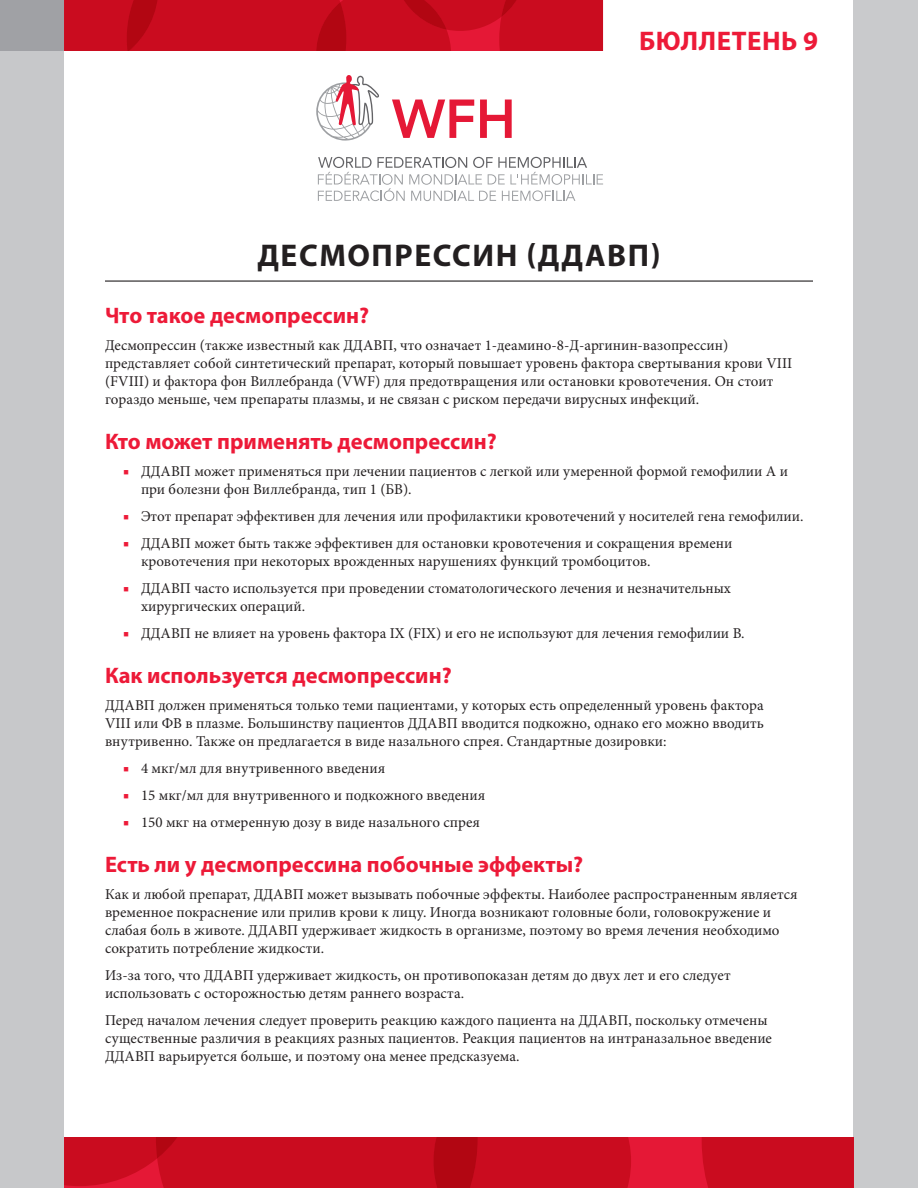
<style>
.page{position:relative;width:918px;height:1188px;background:#fff}
.page>*{position:absolute;margin:0;border:0;box-sizing:border-box;transform-origin:0 0}
.L1{font:700 31.5px "Myriad Pro";letter-spacing:.05em;color:#231f20}
.t1{font:700 27px "Myriad Pro";letter-spacing:.02em;color:#ed1a38}
.L2{font:700 22.5px "Myriad Pro";color:#ed1a38}
.Body{font:15px/18px "Minion Pro";color:#231f20}
.s1{color:#ed1a38}
</style>
<div class="page">
<div style="left:0;top:51px;width:64px;height:1137px;background:#c7c8ca"></div>
<div style="left:854px;top:0;width:64px;height:1188px;background:#c9cacc"></div>
<div style="left:64px;top:1137px;width:790px;height:51px;background:#e51836"></div>
<svg style="left:64px;top:1137px;width:567px;height:51px;background:#c90b1e"></svg>
<div style="left:702px;top:1137px;width:152px;height:51px;background:#ca0c1f"></div>
<div style="left:0;top:0;width:64px;height:51px;background:#a0a1a5"></div>
<svg style="left:64px;top:0;width:539px;height:51px;background:#c80b1e"></svg>
<hr style="left:105px;top:280px;width:708px;height:2px;background:#231f20">
<svg style="left:392px;top:100px;width:82px;height:38px"></svg>
<svg style="left:480px;top:100px;width:32px;height:38px"></svg>
<svg style="left:318px;top:157px;width:285px;height:44px"></svg>
<svg style="left:316px;top:75px;width:63px;height:66px"></svg>
<h2 class="t1" style="left:639px;top:25px;width:181px">БЮЛЛЕТЕНЬ 9</h2>
<p class="L1" style="left:257px;top:237px;width:405px">ДЕСМОПРЕССИН (ДДАВП)</p>
<p class="L2" style="left:105px;top:302px;width:266px">Что такое десмопрессин?</p>
<p class="Body" style="left:105px;top:336px;width:689px">Десмопрессин (также известный как ДДАВП, что означает 1-деамино-8-Д-аргинин-вазопрессин) представляет собой синтетический препарат, который повышает уровень фактора свертывания крови VIII (FVIII) и фактора фон Виллебранда (VWF) для предотвращения или остановки кровотечения. Он стоит гораздо меньше, чем препараты плазмы, и не связан с риском передачи вирусных инфекций.</p>
<p class="L2" style="left:105px;top:428px;width:393px">Кто может применять десмопрессин?</p>
<p class="Body" style="left:141px;top:462px;width:649px;text-indent:-18px"><span class="s1">■</span> ДДАВП может применяться при лечении пациентов с легкой или умеренной формой гемофилии А и при болезни фон Виллебранда, тип 1 (БВ).</p>
<p class="Body" style="left:123px;top:507px;width:682px"><span class="s1">■</span> Этот препарат эффективен для лечения или профилактики кровотечений у носителей гена гемофилии.</p>
<p class="Body" style="left:141px;top:534px;width:593px;text-indent:-18px"><span class="s1">■</span> ДДАВП может быть также эффективен для остановки кровотечения и сокращения времени кровотечения при некоторых врожденных нарушениях функций тромбоцитов.</p>
<p class="Body" style="left:141px;top:579px;width:592px;text-indent:-18px"><span class="s1">■</span> ДДАВП часто используется при проведении стоматологического лечения и незначительных хирургических операций.</p>
<p class="Body" style="left:123px;top:624px;width:623px"><span class="s1">■</span> ДДАВП не влияет на уровень фактора IX (FIX) и его не используют для лечения гемофилии B.</p>
<p class="L2" style="left:105px;top:662px;width:348px">Как используется десмопрессин?</p>
<p class="Body" style="left:105px;top:696px;width:660px;text-align:justify">ДДАВП должен применяться только теми пациентами, у которых есть определенный уровень фактора VIII или ФВ в плазме. Большинству пациентов ДДАВП вводится подкожно, однако его можно вводить внутривенно. Также он предлагается в виде назального спрея. Стандартные дозировки:</p>
<p class="Body" style="left:123px;top:759px;width:264px"><span class="s1">■</span> 4 мкг/мл для внутривенного введения</p>
<p class="Body" style="left:123px;top:786px;width:364px"><span class="s1">■</span> 15 мкг/мл для внутривенного и подкожного введения</p>
<p class="Body" style="left:123px;top:813px;width:358px"><span class="s1">■</span> 150 мкг на отмеренную дозу в виде назального спрея</p>
<p class="L2" style="left:105px;top:851px;width:480px">Есть ли у десмопрессина побочные эффекты?</p>
<p class="Body" style="left:105px;top:885px;width:694px">Как и любой препарат, ДДАВП может вызывать побочные эффекты. Наиболее распространенным является временное покраснение или прилив крови к лицу. Иногда возникают головные боли, головокружение и слабая боль в животе. ДДАВП удерживает жидкость в организме, поэтому во время лечения необходимо сократить потребление жидкости.</p>
<p class="Body" style="left:105px;top:966px;width:627px">Из-за того, что ДДАВП удерживает жидкость, он противопоказан детям до двух лет и его следует использовать с осторожностью детям раннего возраста.</p>
<p class="Body" style="left:105px;top:1011px;width:668px">Перед началом лечения следует проверить реакцию каждого пациента на ДДАВП, поскольку отмечены существенные различия в реакциях разных пациентов. Реакция пациентов на интраназальное введение<br>ДДАВП варьируется больше, и поэтому она менее предсказуема.</p>
</div>
